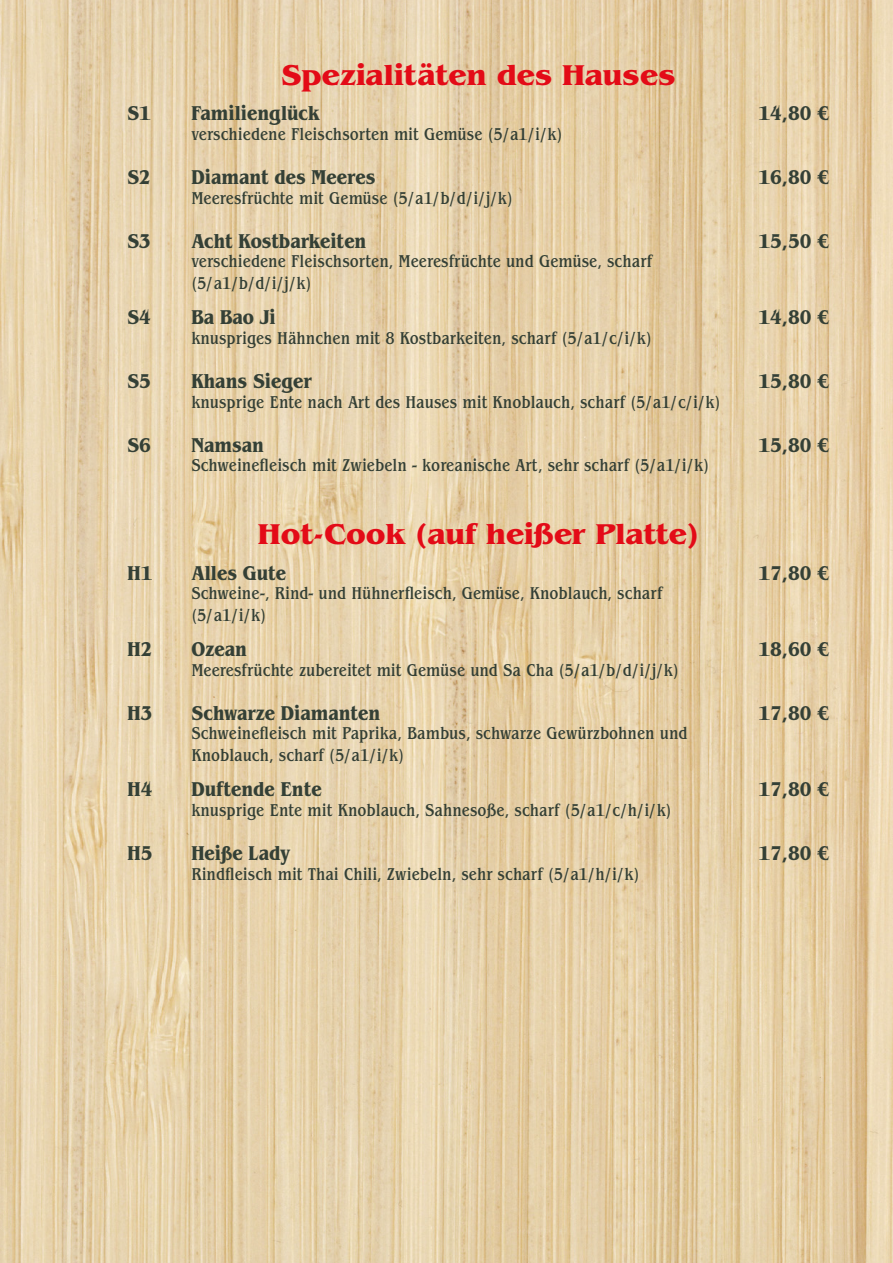
<style>
.page{position:relative;width:893px;height:1263px;background:#fff}
.page>*{position:absolute;margin:0;border:0;box-sizing:border-box;transform-origin:0 0}
.t1{font:700 30px "Benguiat Pro ITC";color:#e30b17}
.t2{font:700 condensed 21px "Benguiat Pro ITC";color:#344036}
.t3{font:500 condensed 18px/21.6px "Benguiat Pro ITC";color:#344036}
</style>
<div class="page">
<img style="left:0;top:0;width:893px;height:1263px">
<h1 class="t1" style="left:282px;top:57px;width:395px">Spezialitäten des Hauses</h1>
<p class="t2" style="left:128px;top:101px;width:25px">S1</p>
<p class="t2" style="left:191px;top:101px;width:130px">Familienglück</p>
<p class="t2" style="left:758px;top:101px;width:72px">14,80 €</p>
<p class="t3" style="left:191px;top:123px;width:373px">verschiedene Fleischsorten mit Gemüse (5/a1/i/k)</p>
<p class="t2" style="left:128px;top:165px;width:25px">S2</p>
<p class="t2" style="left:191px;top:165px;width:186px">Diamant des Meeres</p>
<p class="t2" style="left:758px;top:165px;width:72px">16,80 €</p>
<p class="t3" style="left:191px;top:187px;width:323px">Meeresfrüchte mit Gemüse (5/a1/b/d/i/j/k)</p>
<p class="t2" style="left:128px;top:229px;width:25px">S3</p>
<p class="t2" style="left:191px;top:229px;width:177px">Acht Kostbarkeiten</p>
<p class="t2" style="left:758px;top:229px;width:72px">15,50 €</p>
<p class="t3" style="left:191px;top:251px;width:462px">verschiedene Fleischsorten, Meeresfrüchte und Gemüse, scharf (5/a1/b/d/i/j/k)</p>
<p class="t2" style="left:128px;top:305px;width:25px">S4</p>
<p class="t2" style="left:191px;top:305px;width:86px">Ba Bao Ji</p>
<p class="t2" style="left:758px;top:305px;width:72px">14,80 €</p>
<p class="t3" style="left:191px;top:327px;width:462px">knuspriges Hähnchen mit 8 Kostbarkeiten, scharf (5/a1/c/i/k)</p>
<p class="t2" style="left:128px;top:369px;width:25px">S5</p>
<p class="t2" style="left:191px;top:369px;width:122px">Khans Sieger</p>
<p class="t2" style="left:758px;top:369px;width:72px">15,80 €</p>
<p class="t3" style="left:191px;top:391px;width:531px">knusprige Ente nach Art des Hauses mit Knoblauch, scharf (5/a1/c/i/k)</p>
<p class="t2" style="left:128px;top:433px;width:25px">S6</p>
<p class="t2" style="left:191px;top:433px;width:74px">Namsan</p>
<p class="t2" style="left:758px;top:433px;width:72px">15,80 €</p>
<p class="t3" style="left:191px;top:455px;width:519px">Schweinefleisch mit Zwiebeln - koreanische Art, sehr scharf (5/a1/i/k)</p>
<h1 class="t1" style="left:258px;top:516px;width:442px">Hot-Cook (auf heißer Platte)</h1>
<p class="t2" style="left:128px;top:560px;width:26px">H1</p>
<p class="t2" style="left:191px;top:560px;width:96px">Alles Gute</p>
<p class="t2" style="left:758px;top:560px;width:72px">17,80 €</p>
<p class="t3" style="left:191px;top:583px;width:473px">Schweine-, Rind- und Hühnerfleisch, Gemüse, Knoblauch, scharf (5/a1/i/k)</p>
<p class="t2" style="left:128px;top:637px;width:26px">H2</p>
<p class="t2" style="left:191px;top:637px;width:57px">Ozean</p>
<p class="t2" style="left:758px;top:637px;width:72px">18,60 €</p>
<p class="t3" style="left:191px;top:659px;width:489px">Meeresfrüchte zubereitet mit Gemüse und Sa Cha (5/a1/b/d/i/j/k)</p>
<p class="t2" style="left:128px;top:700px;width:26px">H3</p>
<p class="t2" style="left:191px;top:700px;width:190px">Schwarze Diamanten</p>
<p class="t2" style="left:758px;top:700px;width:72px">17,80 €</p>
<p class="t3" style="left:191px;top:723px;width:498px">Schweinefleisch mit Paprika, Bambus, schwarze Gewürzbohnen und<br>Knoblauch, scharf (5/a1/i/k)</p>
<p class="t2" style="left:128px;top:777px;width:26px">H4</p>
<p class="t2" style="left:191px;top:777px;width:132px">Duftende Ente</p>
<p class="t2" style="left:758px;top:777px;width:72px">17,80 €</p>
<p class="t3" style="left:191px;top:799px;width:482px">knusprige Ente mit Knoblauch, Sahnesoße, scharf (5/a1/c/h/i/k)</p>
<p class="t2" style="left:128px;top:841px;width:26px">H5</p>
<p class="t2" style="left:191px;top:841px;width:100px">Heiße Lady</p>
<p class="t2" style="left:758px;top:841px;width:72px">17,80 €</p>
<p class="t3" style="left:191px;top:863px;width:450px">Rindfleisch mit Thai Chili, Zwiebeln, sehr scharf (5/a1/h/i/k)</p>
</div>
